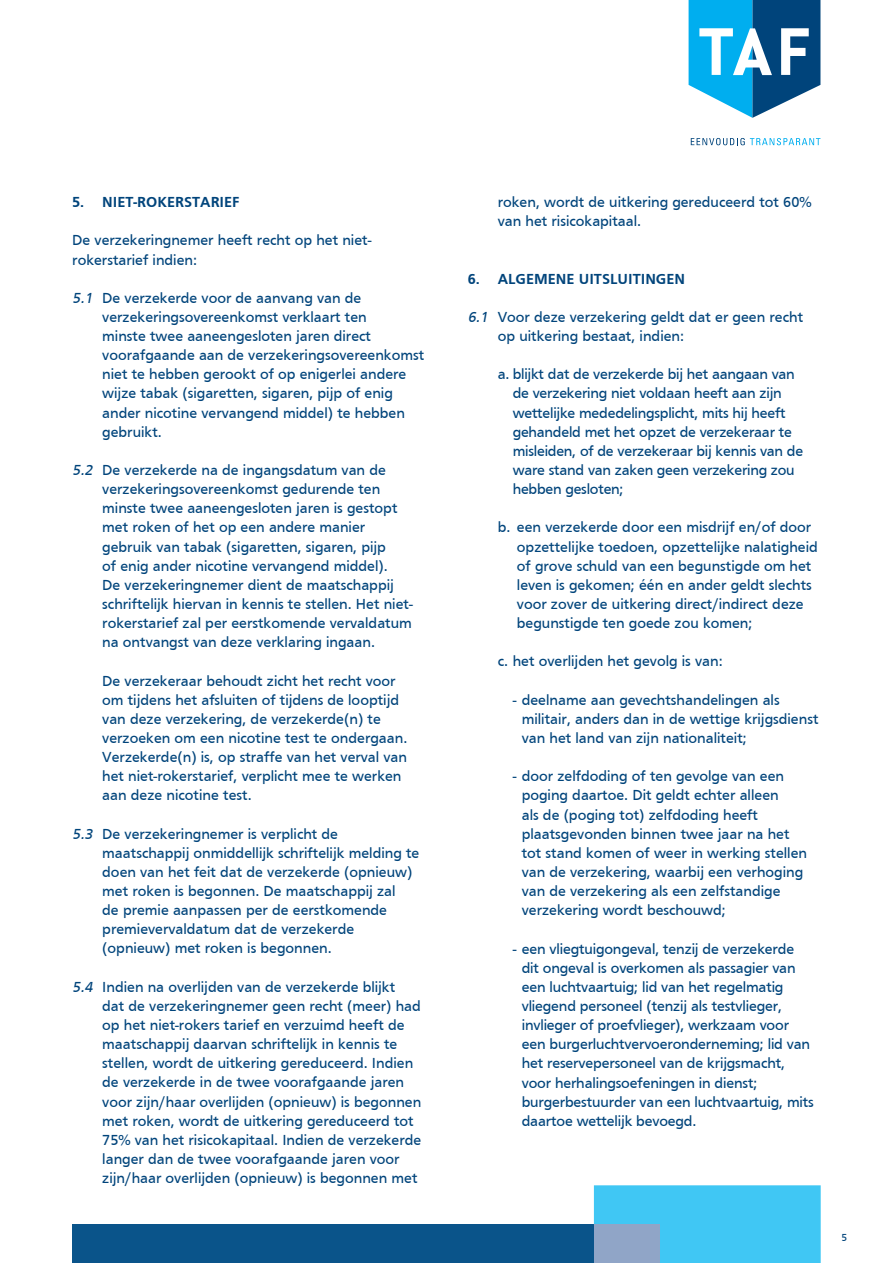
<style>
.page{position:relative;width:893px;height:1263px;background:#fff}
.page>*{position:absolute;margin:0;border:0;box-sizing:border-box;transform-origin:0 0}
.t1{font:15px/19.2px "Frutiger";color:#00447b}
.t2{font:700 15px "Frutiger";color:#00447b}
.t3{font:10.5px "Frutiger";color:#00447b}
.s1{font-style:italic}
</style>
<div class="page">
<svg style="left:691px;top:138px;width:129px;height:7px"></svg>
<svg style="left:689px;top:0;width:131px;height:118px"></svg>
<div style="left:72px;top:1225px;width:522px;height:38px;background:#0a548a"></div>
<div style="left:594px;top:1185px;width:227px;height:78px;background:#40c7f4"></div>
<div style="left:594px;top:1225px;width:65px;height:38px;background:#90a5c7"></div>
<p class="t2" style="left:72px;top:193px;width:169px">5. NIET-ROKERSTARIEF</p>
<p class="t1" style="left:72px;top:231px;width:301px">De verzekeringnemer heeft recht op het niet&shy;rokerstarief indien:</p>
<p class="t1" style="left:102px;top:288px;width:323px;text-indent:-30px"><span class="s1">5.1</span> De verzekerde voor de aanvang van de verzekeringsovereenkomst verklaart ten<br>minste twee aaneengesloten jaren direct voorafgaande aan de verzekeringsovereenkomst niet te hebben gerookt of op enigerlei andere wijze tabak (sigaretten, sigaren, pijp of enig ander nicotine vervangend middel) te hebben gebruikt.</p>
<p class="t1" style="left:102px;top:460px;width:312px;text-indent:-30px"><span class="s1">5.2</span> De verzekerde na de ingangsdatum van de verzekeringsovereenkomst gedurende ten minste twee aaneengesloten jaren is gestopt met roken of het op een andere manier gebruik van tabak (sigaretten, sigaren, pijp<br>of enig ander nicotine vervangend middel).<br>De verzekeringnemer dient de maatschappij schriftelijk hiervan in kennis te stellen. Het niet&shy;rokerstarief zal per eerstkomende vervaldatum na ontvangst van deze verklaring ingaan.</p>
<p class="t1" style="left:102px;top:671px;width:307px">De verzekeraar behoudt zicht het recht voor om tijdens het afsluiten of tijdens de looptijd van deze verzekering, de verzekerde(n) te verzoeken om een nicotine test te ondergaan.<br>Verzekerde(n) is, op straffe van het verval van het niet-rokerstarief, verplicht mee te werken aan deze nicotine test.</p>
<p class="t1" style="left:102px;top:824px;width:319px;text-indent:-30px"><span class="s1">5.3</span> De verzekeringnemer is verplicht de maatschappij onmiddellijk schriftelijk melding te doen van het feit dat de verzekerde (opnieuw) met roken is begonnen. De maatschappij zal<br>de premie aanpassen per de eerstkomende premievervaldatum dat de verzekerde (opnieuw) met roken is begonnen.</p>
<p class="t1" style="left:102px;top:977px;width:321px;text-indent:-30px"><span class="s1">5.4</span> Indien na overlijden van de verzekerde blijkt<br>dat de verzekeringnemer geen recht (meer) had op het niet-rokers tarief en verzuimd heeft de maatschappij daarvan schriftelijk in kennis te stellen, wordt de uitkering gereduceerd. Indien de verzekerde in de twee voorafgaande jaren voor zijn/haar overlijden (opnieuw) is begonnen met roken, wordt de uitkering gereduceerd tot 75% van het risicokapitaal. Indien de verzekerde langer dan de twee voorafgaande jaren voor zijn/haar overlijden (opnieuw) is begonnen met</p>
<p class="t1" style="left:498px;top:192px;width:315px">roken, wordt de uitkering gereduceerd tot 60% van het risicokapitaal.</p>
<p class="t2" style="left:468px;top:270px;width:219px">6. ALGEMENE UITSLUITINGEN</p>
<p class="t1" style="left:498px;top:307px;width:307px;text-indent:-30px"><span class="s1">6.1</span> Voor deze verzekering geldt dat er geen recht op uitkering bestaat, indien:</p>
<p class="t1" style="left:513px;top:365px;width:292px;text-indent:-15px">a. blijkt dat de verzekerde bij het aangaan van de verzekering niet voldaan heeft aan zijn wettelijke mededelingsplicht, mits hij heeft gehandeld met het opzet de verzekeraar te misleiden, of de verzekeraar bij kennis van de ware stand van zaken geen verzekering zou hebben gesloten;</p>
<p class="t1" style="left:517px;top:518px;width:302px;text-indent:-19px">b. een verzekerde door een misdrijf en/of door opzettelijke toedoen, opzettelijke nalatigheid of grove schuld van een begunstigde om het leven is gekomen; één en ander geldt slechts voor zover de uitkering direct/indirect deze begunstigde ten goede zou komen;</p>
<p class="t1" style="left:498px;top:652px;width:226px">c. het overlijden het gevolg is van:</p>
<p class="t1" style="left:522px;top:690px;width:298px;text-indent:-9px">- deelname aan gevechtshandelingen als militair, anders dan in de wettige krijgsdienst van het land van zijn nationaliteit;</p>
<p class="t1" style="left:522px;top:766px;width:287px;text-indent:-9px">- door zelfdoding of ten gevolge van een poging daartoe. Dit geldt echter alleen<br>als de (poging tot) zelfdoding heeft plaatsgevonden binnen twee jaar na het tot stand komen of weer in werking stellen van de verzekering, waarbij een verhoging van de verzekering als een zelfstandige verzekering wordt beschouwd;</p>
<p class="t1" style="left:522px;top:939px;width:294px;text-indent:-9px">- een vliegtuigongeval, tenzij de verzekerde dit ongeval is overkomen als passagier van een luchtvaartuig; lid van het regelmatig vliegend personeel (tenzij als testvlieger, invlieger of proefvlieger), werkzaam voor een burgerluchtvervoeronderneming; lid van het reservepersoneel van de krijgsmacht, voor herhalingsoefeningen in dienst; burgerbestuurder van een luchtvaartuig, mits daartoe wettelijk bevoegd.</p>
<p class="t3" style="left:842px;top:1232px;width:7px">5</p>
</div>
